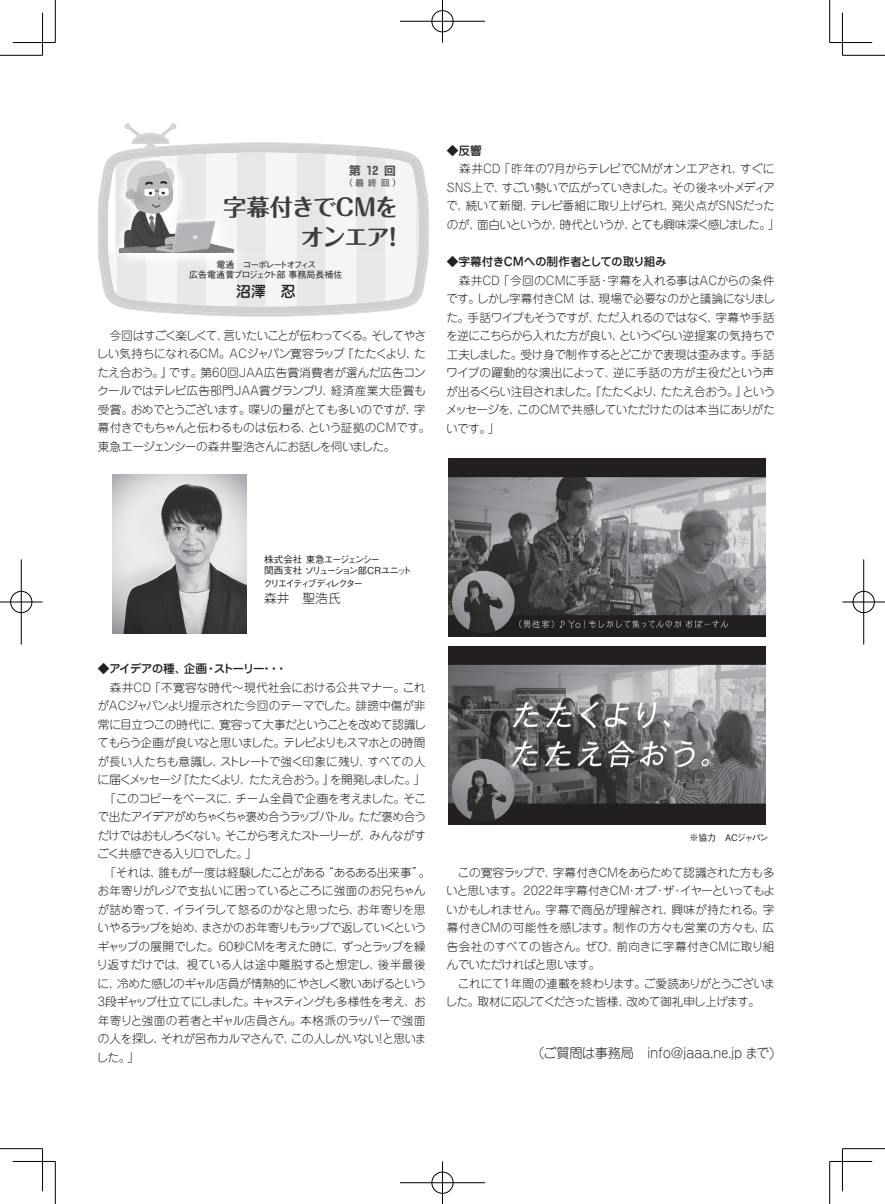
<style>
.page{position:relative;width:885px;height:1204px;background:#fff}
.page>*{position:absolute;margin:0;border:0;box-sizing:border-box;transform-origin:0 0}
.t1{font:700 23.4px/29.7px "Maru Fo Pro";letter-spacing:-.06em;color:#3e3e3f;text-align:right}
.t2{font:500 14.85px "Jun 34 Pro";color:#231f20}
.t3{font:300 13.35px "Jun 101 Pro";letter-spacing:-.03em;color:#231f20}
.t4{font:300 12.75px "Jun 101 Pro";color:#231f20}
.t5{font:300 11.7px/18.5px "Jun 101 Pro";letter-spacing:-.045em;color:#231f20}
.t6{font:500 11.7px "Jun 34 Pro";letter-spacing:-.025em;color:#231f20}
.t7{font:500 11.7px "Jun 34 Pro";letter-spacing:-.115em;color:#231f20}
.t8{font:500 11.7px "Jun 34 Pro";letter-spacing:-.055em;color:#231f20}
.t9{font:700 11.7px "Shin Go Pro";color:#57585a}
.t10{font:500 9.6px/11.7px "Gothic BBB Pro";letter-spacing:-.145em;color:#231f20}
.t11{font:500 9.6px "Gothic BBB Pro";letter-spacing:-.185em;color:#231f20}
.t12{font:500 9px/10.6px "Gothic BBB Pro";letter-spacing:-.125em;color:#231f20;text-align:center}
.t13{font:500 8.55px "Shin Go Pro";color:#57585a}
</style>
<div class="page">
<svg style="left:98px;top:159px;width:330px;height:157px;fill:#d1d2d4"></svg>
<svg style="left:108px;top:123px;width:310px;height:183px"></svg>
<svg style="left:110px;top:154px;width:140px;height:113px;fill:#e8e9eb"></svg>
<img style="left:108px;top:156px;width:128px;height:96px">
<img style="left:448px;top:459px;width:317px;height:177px">
<img style="left:448px;top:646px;width:317px;height:178px">
<img style="left:112px;top:475px;width:135px;height:158px">
<hr style="left:0;top:55px;width:43px;height:1px;background:#000">
<hr style="left:842px;top:55px;width:42px;height:1px;background:#000">
<hr style="left:0;top:1148px;width:43px;height:1px;background:#000">
<hr style="left:842px;top:1148px;width:42px;height:1px;background:#000">
<hr style="left:55px;top:0;width:1px;height:43px;background:#000">
<hr style="left:55px;top:1161px;width:1px;height:42px;background:#000">
<hr style="left:829px;top:0;width:1px;height:43px;background:#000">
<hr style="left:829px;top:1161px;width:1px;height:42px;background:#000">
<hr style="left:13px;top:42px;width:42px;height:1px;background:#000">
<hr style="left:829px;top:42px;width:43px;height:1px;background:#000">
<hr style="left:13px;top:1161px;width:42px;height:1px;background:#000">
<hr style="left:829px;top:1161px;width:43px;height:1px;background:#000">
<hr style="left:42px;top:13px;width:1px;height:42px;background:#000">
<hr style="left:42px;top:1148px;width:1px;height:43px;background:#000">
<hr style="left:842px;top:13px;width:1px;height:42px;background:#000">
<hr style="left:842px;top:1148px;width:1px;height:43px;background:#000">
<div style="left:431px;top:10px;width:23px;height:23px;border:2px solid #fff;border-radius:50%"></div>
<hr style="left:400px;top:20px;width:85px;height:2px;background:#fff">
<hr style="left:441px;top:0;width:2px;height:43px;background:#fff">
<div style="left:431px;top:10px;width:22px;height:22px;border:1px solid #000;border-radius:50%"></div>
<hr style="left:400px;top:21px;width:85px;height:1px;background:#000">
<hr style="left:442px;top:0;width:1px;height:43px;background:#000">
<div style="left:431px;top:1170px;width:23px;height:24px;border:2px solid #fff;border-radius:50%"></div>
<hr style="left:400px;top:1181px;width:85px;height:2px;background:#fff">
<hr style="left:441px;top:1161px;width:2px;height:42px;background:#fff">
<div style="left:431px;top:1171px;width:22px;height:22px;border:1px solid #000;border-radius:50%"></div>
<hr style="left:400px;top:1182px;width:85px;height:1px;background:#000">
<hr style="left:442px;top:1161px;width:1px;height:42px;background:#000">
<div style="left:10px;top:590px;width:23px;height:23px;border:2px solid #fff;border-radius:50%"></div>
<hr style="left:0;top:601px;width:43px;height:2px;background:#fff">
<hr style="left:20px;top:559px;width:2px;height:85px;background:#fff">
<div style="left:10px;top:591px;width:22px;height:21px;border:1px solid #000;border-radius:50%"></div>
<hr style="left:0;top:601px;width:43px;height:1px;background:#000">
<hr style="left:21px;top:559px;width:1px;height:85px;background:#000">
<div style="left:851px;top:590px;width:24px;height:23px;border:2px solid #fff;border-radius:50%"></div>
<hr style="left:842px;top:601px;width:42px;height:2px;background:#fff">
<hr style="left:862px;top:559px;width:2px;height:85px;background:#fff">
<div style="left:852px;top:591px;width:22px;height:21px;border:1px solid #000;border-radius:50%"></div>
<hr style="left:842px;top:601px;width:42px;height:1px;background:#000">
<hr style="left:863px;top:559px;width:1px;height:85px;background:#000">
<p class="t9" style="left:349px;top:161px;width:48px">第 12 回</p>
<p class="t13" style="left:348px;top:176px;width:49px">（ 最終回 ）</p>
<h1 class="t1" style="left:223px;top:189px;width:183px">字幕付きでCMをオンエア！</h1>
<p class="t12" style="left:189px;top:258px;width:155px">電通　コーポレートオフィス<br>広告電通賞プロジェクト部 事務局長補佐</p>
<p class="t2" style="left:236px;top:280px;width:61px">沼澤　忍</p>
<p class="t5" style="left:96px;top:325px;width:335px">　今回はすごく楽しくて、言いたいことが伝わってくる。そしてやさしい気持ちになれるCM。ＡＣジャパン寛容ラップ『たたくより、たたえ合おう。』です。第60回JAA広告賞消費者が選んだ広告コンクールではテレビ広告部門JAA賞グランプリ、経済産業大臣賞も受賞。おめでとうございます。喋りの量がとても多いのですが、字幕付きでもちゃんと伝わるものは伝わる、という証拠のCMです。東急エージェンシーの森井聖浩さんにお話しを伺いました。</p>
<p class="t8" style="left:446px;top:141px;width:48px">◆反響　</p>
<p class="t5" style="left:446px;top:158px;width:334px">　森井CD「昨年の7月からテレビでCMがオンエアされ、すぐにSNS上で、すごい勢いで広がっていきました。その後ネットメディアで、続いて新聞、テレビ番組に取り上げられ、発火点がSNSだったのが、面白いというか、時代というか、とても興味深く感じました。」</p>
<p class="t6" style="left:446px;top:252px;width:221px">◆字幕付きCMへの制作者としての取り組み</p>
<p class="t5" style="left:446px;top:269px;width:331px;text-align:justify">　森井CD「今回のCMに手話・字幕を入れる事はACからの条件です。しかし字幕付きCM は、現場で必要なのかと議論になりました。手話ワイプもそうですが、ただ入れるのではなく、字幕や手話を逆にこちらから入れた方が良い、というぐらい逆提案の気持ちで工夫しました。受け身で制作するとどこかで表現は歪みます。手話ワイプの躍動的な演出によって、逆に手話の方が主役だという声が出るくらい注目されました。『たたくより、たたえ合おう。』というメッセージを、このCMで共感していただけたのは本当にありがたいです。」</p>
<p class="t10" style="left:264px;top:552px;width:149px">株式会社 東急エージェンシー<br>関西支社 ソリューション部CRユニット</p>
<p class="t11" style="left:263px;top:575px;width:102px">クリエイティブディレクター</p>
<p class="t4" style="left:264px;top:587px;width:78px">森井　聖浩氏</p>
<p class="t7" style="left:98px;top:659px;width:191px">◆アイデアの種、企画・ストーリー・・・</p>
<p class="t5" style="left:96px;top:676px;width:335px">　森井CD「不寛容な時代～現代社会における公共マナー。これがACジャパンより提示された今回のテーマでした。誹謗中傷が非常に目立つこの時代に、寛容って大事だということを改めて認識してもらう企画が良いなと思いました。テレビよりもスマホとの時間が長い人たちも意識し、ストレートで強く印象に残り、すべての人に届くメッセージ『たたくより、たたえ合おう。』を開発しました。」　「このコピーをベースに、チーム全員で企画を考えました。そこで出たアイデアがめちゃくちゃ褒め合うラップバトル。ただ褒め合うだけではおもしろくない。そこから考えたストーリーが、みんながすごく共感できる入り口でした。」<br>　「それは、誰もが一度は経験したことがある“あるある出来事”。お年寄りがレジで支払いに困っているところに強面のお兄ちゃんが詰め寄って、イライラして怒るのかなと思ったら、お年寄りを思いやるラップを始め、まさかのお年寄りもラップで返していくというギャップの展開でした｡ 60秒CMを考えた時に、ずっとラップを繰り返すだけでは、視ている人は途中離脱すると想定し、後半最後に、冷めた感じのギャル店員が情熱的にやさしく歌いあげるという3段ギャップ仕立てにしました。キャスティングも多様性を考え、お年寄りと強面の若者とギャル店員さん。本格派のラッパーで強面の人を探し、それが呂布カルマさんで、この人しかいない！と思いました。」</p>
<p class="t12" style="left:689px;top:831px;width:80px">※協力　ACジャパン</p>
<p class="t5" style="left:445px;top:861px;width:331px">　この寛容ラップで、字幕付きCMをあらためて認識された方も多いと思います。2022年字幕付きCM・オブ・ザ・イヤーといってもよいかもしれません。字幕で商品が理解され、興味が持たれる。字幕付きCMの可能性を感じます。制作の方々も営業の方々も、広告会社のすべての皆さん。ぜひ、前向きに字幕付きCMに取り組んでいただければと思います。<br>　これにて1年間の連載を終わります。ご愛読ありがとうございました。取材に応じてくださった皆様、改めて御礼申し上げます。</p>
<p class="t3" style="left:531px;top:1041px;width:244px">（ご質問は事務局　info@jaaa.ne.jp まで)</p>
</div>
